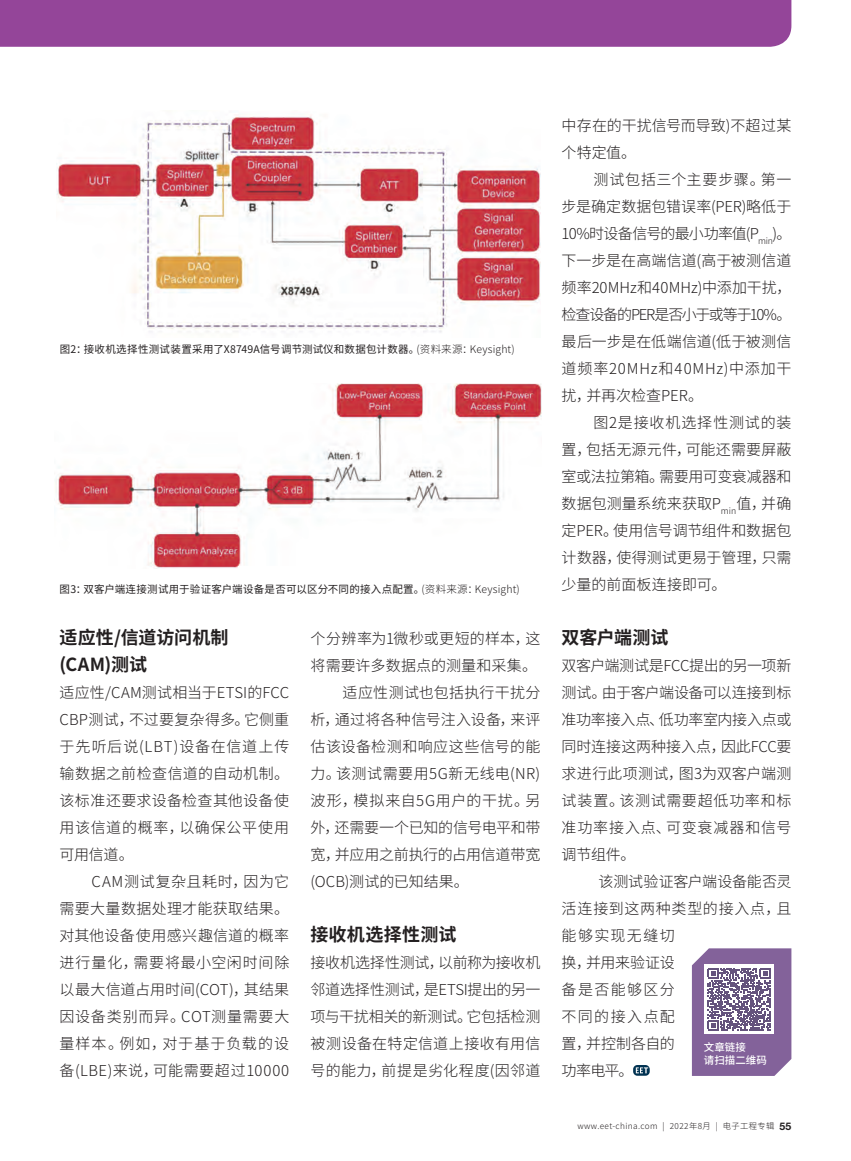
<style>
.page{position:relative;width:851px;height:1161px;background:#fff}
.page>*{position:absolute;margin:0;border:0;box-sizing:border-box;transform-origin:0 0}
.EETC_-_Body_copy{font:700 18px "Source Han Sans SC";color:#231f20}
.EETC_-_Body_copy-2{font:300 15px/27px "Source Han Sans SC";letter-spacing:.015em;color:#231f20;text-align:justify}
.EETC_-_Body_copy-3{font:300 15px/27px "Source Han Sans SC";letter-spacing:.035em;color:#231f20}
.EETC_-_Body_copy-4{font:300 15px/27px "Source Han Sans SC";letter-spacing:-.005em;color:#231f20}
.t1{font:10.5px "Source Han Sans SC";letter-spacing:.02em;color:#231f20}
.t2{font:500 10.5px "Source Han Sans SC";color:#fff}
.t3{font:300 8.25px "Source Han Sans SC";letter-spacing:.05em;color:#231f20}
.s1{font-weight:300}
.s2{font-family:"Helvetica Neue";font-weight:700;font-size:10.5px}
</style>
<div class="page">
<div style="left:0;top:0;width:791px;height:47px;background:#944599"></div>
<svg style="left:633px;top:1065px;width:16px;height:11px"></svg>
<svg style="left:635px;top:1067px;width:13px;height:6px"></svg>
<img style="left:56px;top:115px;width:484px;height:218px">
<img style="left:56px;top:383px;width:485px;height:185px">
<svg style="left:691px;top:948px;width:100px;height:128px"></svg>
<p class="t1" style="left:60px;top:343px;width:456px">图2：接收机选择性测试装置采用了X8749A信号调节测试仪和数据包计数器。<span class="s1">(资料来源：Keysight)</span></p>
<p class="t1" style="left:60px;top:584px;width:462px">图3：双客户端连接测试用于验证客户端设备是否可以区分不同的接入点配置。<span class="s1">(资料来源：Keysight)</span></p>
<p class="EETC_-_Body_copy" style="left:60px;top:627px;width:170px">适应性/信道访问机制</p>
<p class="EETC_-_Body_copy" style="left:60px;top:654px;width:89px">(CAM)测试</p>
<p class="EETC_-_Body_copy-2" style="left:60px;top:679px;width:231px">适应性/CAM测试相当于ETSI的FCC CBP测试，不过要复杂得多。它侧重于先听后说(LBT)设备在信道上传输数据之前检查信道的自动机制。该标准还要求设备检查其他设备使用该信道的概率，以确保公平使用可用信道。</p>
<p class="EETC_-_Body_copy-2" style="left:60px;top:868px;width:231px;text-indent:32px">CAM测试复杂且耗时，因为它需要大量数据处理才能获取结果。对其他设备使用感兴趣信道的概率进行量化，需要将最小空闲时间除以最大信道占用时间(COT)，其结果因设备类别而异。COT测量需要大量样本。例如，对于基于负载的设备(LBE)来说，可能需要超过10000</p>
<p class="EETC_-_Body_copy-2" style="left:310px;top:625px;width:231px">个分辨率为1微秒或更短的样本，这将需要许多数据点的测量和采集。</p>
<p class="EETC_-_Body_copy-2" style="left:310px;top:679px;width:231px;text-indent:32px">适应性测试也包括执行干扰分析，通过将各种信号注入设备，来评估该设备检测和响应这些信号的能力。该测试需要用5G新无线电(NR)波形，模拟来自5G用户的干扰。另外，还需要一个已知的信号电平和带宽，并应用之前执行的占用信道带宽(OCB)测试的已知结果。</p>
<p class="EETC_-_Body_copy" style="left:310px;top:924px;width:147px">接收机选择性测试</p>
<p class="EETC_-_Body_copy-2" style="left:310px;top:949px;width:231px">接收机选择性测试，以前称为接收机邻道选择性测试，是ETSI提出的另一项与干扰相关的新测试。它包括检测被测设备在特定信道上接收有用信号的能力，前提是劣化程度(因邻道</p>
<p class="EETC_-_Body_copy-4" style="left:561px;top:112px;width:231px">中存在的干扰信号而导致)不超过某个特定值。</p>
<p class="EETC_-_Body_copy-2" style="left:561px;top:166px;width:231px;text-indent:32px">测试包括三个主要步骤。第一步是确定数据包错误率(PER)略低于10%时设备信号的最小功率值(P<sub>min</sub>)。下一步是在高端信道(高于被测信道频率20MHz和40MHz)中添加干扰，检查设备的PER是否小于或等于10%。最后一步是在低端信道(低于被测信道频率20MHz和40MHz)中添加干扰，并再次检查PER。</p>
<p class="EETC_-_Body_copy-2" style="left:561px;top:409px;width:231px;text-indent:32px">图2是接收机选择性测试的装置，包括无源元件，可能还需要屏蔽室或法拉第箱。需要用可变衰减器和数据包测量系统来获取P<sub>min</sub>值，并确定PER。使用信号调节组件和数据包计数器，使得测试更易于管理，只需少量的前面板连接即可。</p>
<p class="EETC_-_Body_copy" style="left:561px;top:627px;width:108px">双客户端测试</p>
<p class="EETC_-_Body_copy-2" style="left:561px;top:652px;width:231px">双客户端测试是FCC提出的另一项新测试。由于客户端设备可以连接到标准功率接入点、低功率室内接入点或同时连接这两种接入点，因此FCC要求进行此项测试，图3为双客户端测试装置。该测试需要超低功率和标准功率接入点、可变衰减器和信号调节组件。</p>
<p class="EETC_-_Body_copy-3" style="left:561px;top:868px;width:231px;text-indent:37px">该测试验证客户端设备能否灵活连接到这两种类型的接入点，且能够实现无缝切<br>换，并用来验证设<br>备是否能够区分<br>不同的接入点配<br>置，并控制各自的<br>功率电平。</p>
<p class="t2" style="left:703px;top:1041px;width:43px">文章链接</p>
<p class="t2" style="left:703px;top:1054px;width:64px">请扫描二维码</p>
<p class="t3" style="left:577px;top:1121px;width:215px">www.eet-china.com | 2022年8月 | 电子工程专辑 <span class="s2">55</span></p>
</div>
